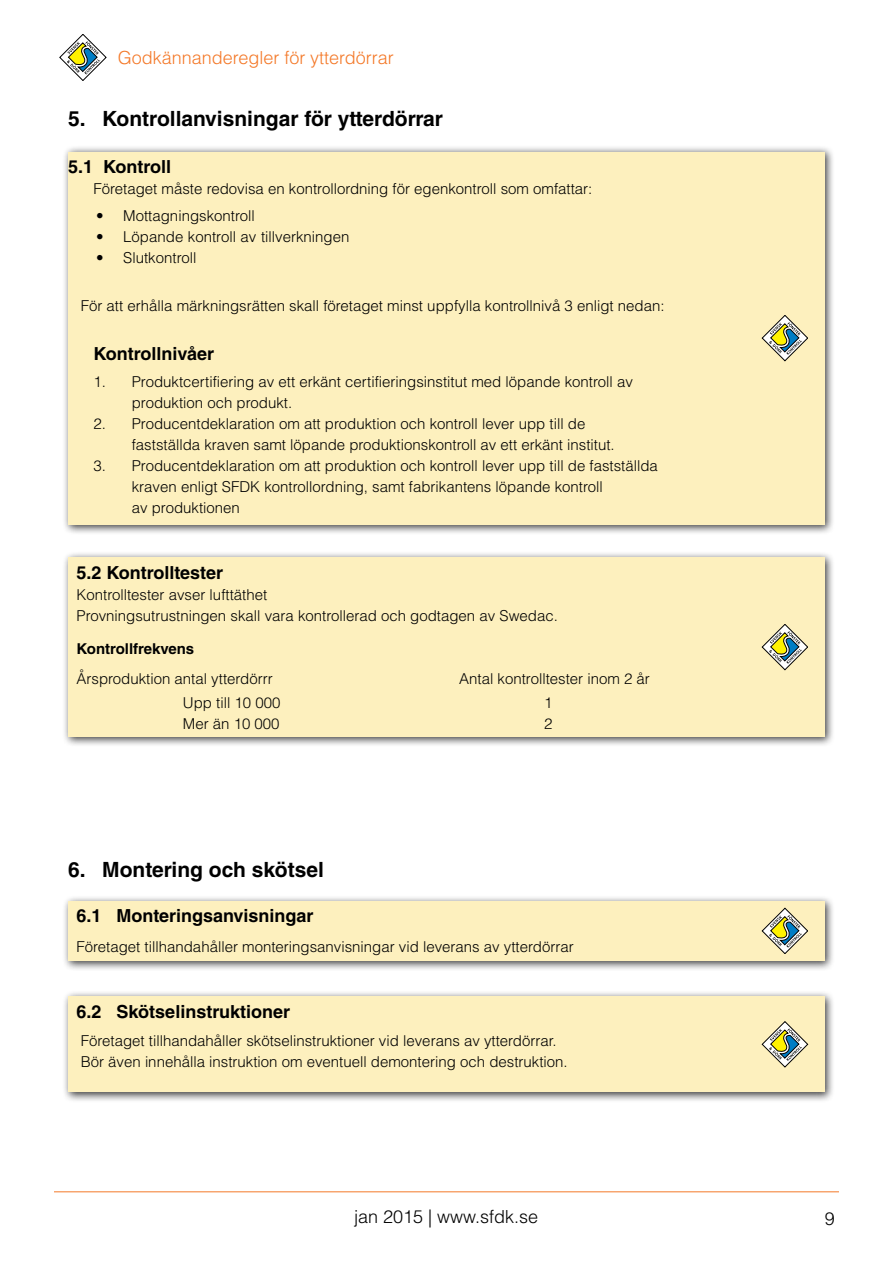
<style>
.page{position:relative;width:893px;height:1263px;background:#fff}
.page>*{position:absolute;margin:0;border:0;box-sizing:border-box;transform-origin:0 0}
.t1{font:700 21px "Helvetica LT Std";color:#000}
.t2{font:700 18px "Helvetica LT Std";color:#000}
.t3{font:300 18px "Helvetica LT Std";color:#f47929}
.t4{font:300 18px "Helvetica LT Std";color:#000}
.t5{font:300 15px/21px "Helvetica LT Std";color:#000}
.t6{font:700 15px "Helvetica LT Std";color:#000}
</style>
<div class="page">
<hr style="left:54px;top:1191px;width:785px;height:1px;background:#f47929">
<svg style="left:60px;top:34px;width:46px;height:47px"></svg>
<div style="left:62px;top:145px;width:773px;height:390px;background:#000;opacity:.75"></div>
<div style="left:68px;top:152px;width:757px;height:372px;background:#fdf0be"></div>
<div style="left:62px;top:551px;width:773px;height:196px;background:#000;opacity:.75"></div>
<div style="left:68px;top:557px;width:757px;height:180px;background:#fdf0be"></div>
<div style="left:62px;top:895px;width:773px;height:76px;background:#000;opacity:.75"></div>
<div style="left:68px;top:901px;width:757px;height:60px;background:#fdf0be"></div>
<div style="left:62px;top:990px;width:773px;height:112px;background:#000;opacity:.75"></div>
<div style="left:68px;top:996px;width:757px;height:96px;background:#fdf0be"></div>
<svg style="left:762px;top:315px;width:46px;height:46px"></svg>
<svg style="left:762px;top:624px;width:46px;height:46px"></svg>
<svg style="left:762px;top:908px;width:46px;height:46px"></svg>
<svg style="left:762px;top:1021px;width:46px;height:46px"></svg>
<p class="t3" style="left:118px;top:46px;width:278px">Godkännanderegler för ytterdörrar</p>
<h1 class="t1" style="left:68px;top:105px;width:377px">5. Kontrollanvisningar för ytterdörrar</h1>
<p class="t2" style="left:68px;top:156px;width:105px">5.1 Kontroll</p>
<p class="t5" style="left:94px;top:178px;width:500px">Företaget måste redovisa en kontrollordning för egenkontroll som omfattar:</p>
<p class="t5" style="left:96px;top:205px;width:160px">• Mottagningskontroll</p>
<p class="t5" style="left:96px;top:226px;width:255px">• Löpande kontroll av tillverkningen</p>
<p class="t5" style="left:96px;top:247px;width:102px">• Slutkontroll</p>
<p class="t5" style="left:81px;top:295px;width:585px">För att erhålla märkningsrätten skall företaget minst uppfylla kontrollnivå 3 enligt nedan:</p>
<p class="t2" style="left:94px;top:343px;width:122px">Kontrollnivåer</p>
<p class="t5" style="left:132px;top:371px;width:502px;text-indent:-38px">1. Produktcertifiering av ett erkänt certifieringsinstitut med löpande kontroll av produktion och produkt.</p>
<p class="t5" style="left:132px;top:413px;width:484px;text-indent:-38px">2. Producentdeklaration om att produktion och kontroll lever upp till de fastställda kraven samt löpande produktionskontroll av ett erkänt institut.</p>
<p class="t5" style="left:132px;top:455px;width:528px;text-indent:-38px">3. Producentdeklaration om att produktion och kontroll lever upp till de fastställda kraven enligt SFDK kontrollordning, samt fabrikantens löpande kontroll<br>av produktionen</p>
<p class="t2" style="left:77px;top:561px;width:148px">5.2 Kontrolltester</p>
<p class="t5" style="left:77px;top:583px;width:483px">Kontrolltester avser lufttäthet<br>Provningsutrustningen skall vara kontrollerad och godtagen av Swedac.</p>
<p class="t6" style="left:77px;top:639px;width:119px">Kontrollfrekvens</p>
<p class="t5" style="left:77px;top:667px;width:198px">Årsproduktion antal ytterdörrr</p>
<p class="t5" style="left:459px;top:667px;width:192px">Antal kontrolltester inom 2 år</p>
<p class="t5" style="left:183px;top:691px;width:99px">Upp till 10 000</p>
<p class="t5" style="left:544px;top:691px;width:10px">1</p>
<p class="t5" style="left:183px;top:712px;width:98px">Mer än 10 000</p>
<p class="t5" style="left:544px;top:712px;width:10px">2</p>
<h1 class="t1" style="left:68px;top:857px;width:257px">6. Montering och skötsel</h1>
<p class="t2" style="left:77px;top:905px;width:238px">6.1 Monteringsanvisningar</p>
<p class="t5" style="left:77px;top:936px;width:499px">Företaget tillhandahåller monteringsanvisningar vid leverans av ytterdörrar</p>
<p class="t2" style="left:77px;top:1000px;width:215px">6.2 Skötselinstruktioner</p>
<p class="t5" style="left:81px;top:1030px;width:488px">Företaget tillhandahåller skötselinstruktioner vid leverans av ytterdörrar.<br>Bör även innehålla instruktion om eventuell demontering och destruktion.</p>
<p class="t4" style="left:354px;top:1205px;width:186px">jan 2015 | www.sfdk.se</p>
<p class="t4" style="left:825px;top:1207px;width:12px">9</p>
</div>
